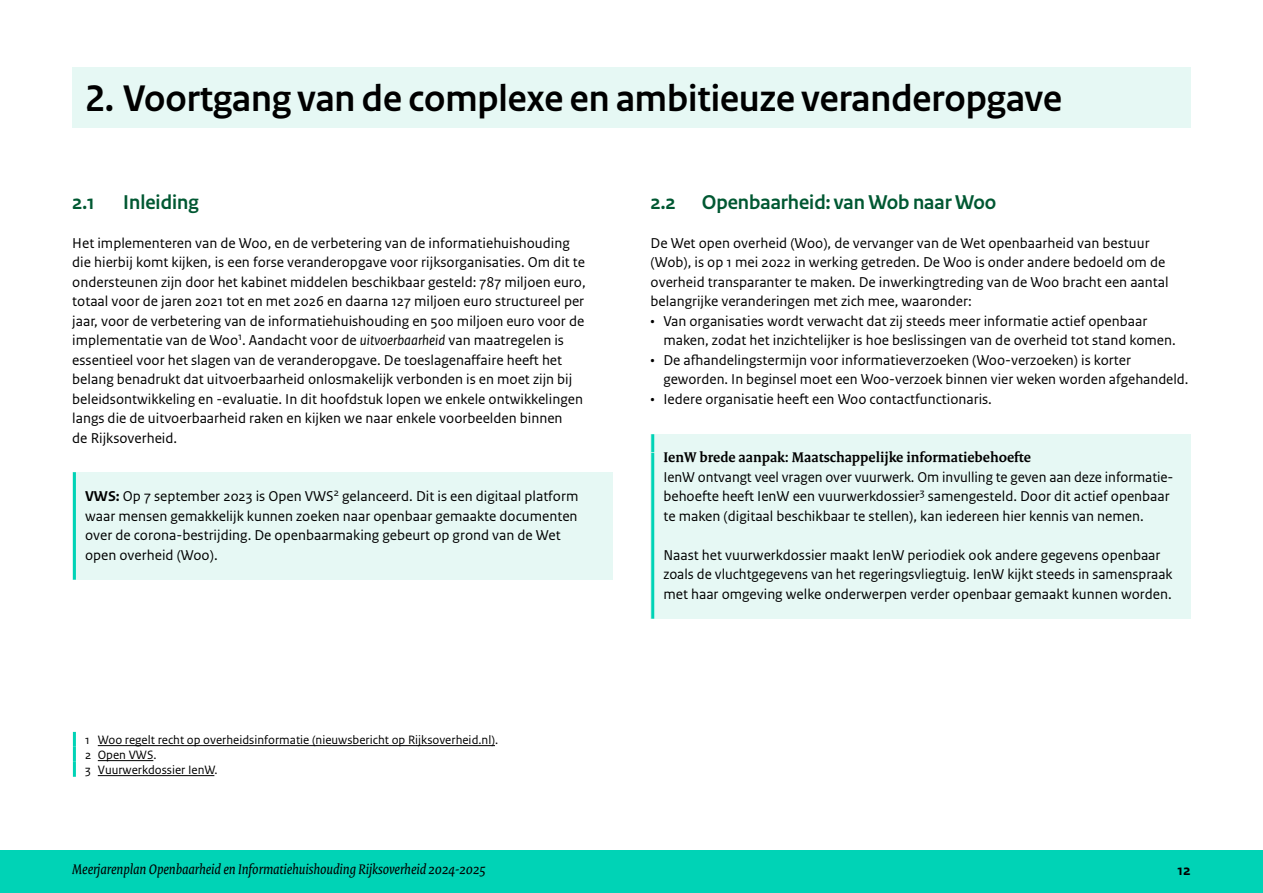
<style>
.page{position:relative;width:1263px;height:893px;background:#fff}
.page>*{position:absolute;margin:0;border:0;box-sizing:border-box;transform-origin:0 0}
.H1_Kop_met_balk_Mint{font:700 39px "Rijksoverheid Sans Heading";color:#000}
.H2_Paragraafkop_groen{font:700 21px "Rijksoverheid Sans Heading";color:#005832}
.P_Broodtekst{font:15px/19.5px "Rijksoverheid Sans Text";color:#000}
.P_Kadertekst_Sans_Mint{font:15px/19.5px "Rijksoverheid Sans Text";color:#000}
.t1{font:italic 15px "Rijksoverheid Serif";color:#000}
.H3_Kadertekst_Serif_kopje_Mint{font:700 15px "Rijksoverheid Serif";color:#000}
.t2{font:700 15px "Rijksoverheid Sans Text";color:#000}
.A_Voetnoot_mint{font:12.75px "Rijksoverheid Sans Text";color:#000}
.s1{font-style:italic}
.s2{font-weight:700}
</style>
<div class="page">
<div style="left:0;top:850px;width:1263px;height:43px;background:#00d3b6"></div>
<div style="left:72px;top:67px;width:1119px;height:60px;background:#e6f8f4"></div>
<hr style="left:73px;top:732px;width:3px;height:15px;background:#00d3b6">
<hr style="left:98px;top:745px;width:397px;height:1px;background:#000">
<hr style="left:73px;top:747px;width:3px;height:15px;background:#00d3b6">
<hr style="left:98px;top:760px;width:55px;height:1px;background:#000">
<hr style="left:73px;top:762px;width:3px;height:15px;background:#00d3b6">
<hr style="left:98px;top:775px;width:116px;height:1px;background:#000">
<div style="left:72px;top:472px;width:540px;height:108px;background:#e6f8f4"></div>
<hr style="left:73px;top:472px;width:3px;height:108px;background:#00d3b6">
<div style="left:651px;top:434px;width:540px;height:49px;background:#e6f8f4"></div>
<hr style="left:651px;top:434px;width:3px;height:32px;background:#00d3b6">
<div style="left:651px;top:453px;width:540px;height:166px;background:#e6f8f4"></div>
<hr style="left:651px;top:453px;width:3px;height:166px;background:#00d3b6">
<h1 class="H1_Kop_met_balk_Mint" style="left:85px;top:77px;width:978px">2. Voortgang van de complexe en ambitieuze veranderopgave</h1>
<h2 class="H2_Paragraafkop_groen" style="left:72px;top:190px;width:24px">2.1</h2>
<h2 class="H2_Paragraafkop_groen" style="left:123px;top:190px;width:77px">Inleiding</h2>
<p class="P_Broodtekst" style="left:72px;top:233px;width:515px">Het implementeren van de Woo, en de verbetering van de informatiehuishouding die hierbij komt kijken, is een forse veranderopgave voor rijksorganisaties. Om dit te ondersteunen zijn door het kabinet middelen beschikbaar gesteld: 787 miljoen euro, totaal voor de jaren 2021 tot en met 2026 en daarna 127 miljoen euro structureel per jaar, voor de verbetering van de informatiehuishouding en 500 miljoen euro voor de implementatie van de Woo<sup>1</sup>. Aandacht voor de <span class="s1">uitvoerbaarheid</span> van maatregelen is essentieel voor het slagen van de veranderopgave. De toeslagenaffaire heeft het belang benadrukt dat uitvoerbaarheid onlosmakelijk verbonden is en moet zijn bij beleidsontwikkeling en -evaluatie. In dit hoofdstuk lopen we enkele ontwikkelingen langs die de uitvoerbaarheid raken en kijken we naar enkele voorbeelden binnen<br>de Rijksoverheid.</p>
<p class="P_Kadertekst_Sans_Mint" style="left:85px;top:487px;width:495px"><span class="s2">VWS:</span> Op 7 september 2023 is Open VWS<sup>2</sup> gelanceerd. Dit is een digitaal platform waar mensen gemakkelijk kunnen zoeken naar openbaar gemaakte documenten over de corona-bestrijding. De openbaarmaking gebeurt op grond van de Wet open overheid (Woo).</p>
<p class="A_Voetnoot_mint" style="left:85px;top:733px;width:415px">1 Woo regelt recht op overheidsinformatie (nieuwsbericht op Rijksoverheid.nl).</p>
<p class="A_Voetnoot_mint" style="left:85px;top:748px;width:73px">2 Open VWS.</p>
<p class="A_Voetnoot_mint" style="left:85px;top:763px;width:134px">3 Vuurwerkdossier IenW.</p>
<h2 class="H2_Paragraafkop_groen" style="left:651px;top:190px;width:347px">2.2 Openbaarheid: van Wob naar Woo</h2>
<p class="P_Broodtekst" style="left:651px;top:233px;width:519px">De Wet open overheid (Woo), de vervanger van de Wet openbaarheid van bestuur (Wob), is op 1 mei 2022 in werking getreden. De Woo is onder andere bedoeld om de overheid transparanter te maken. De inwerkingtreding van de Woo bracht een aantal belangrijke veranderingen met zich mee, waaronder:</p>
<p class="P_Broodtekst" style="left:663px;top:311px;width:514px;text-indent:-13px">• Van organisaties wordt verwacht dat zij steeds meer informatie actief openbaar maken, zodat het inzichtelijker is hoe beslissingen van de overheid tot stand komen.</p>
<p class="P_Broodtekst" style="left:663px;top:350px;width:527px;text-indent:-13px">• De afhandelingstermijn voor informatieverzoeken (Woo-verzoeken) is korter geworden. In beginsel moet een Woo-verzoek binnen vier weken worden afgehandeld.</p>
<p class="P_Broodtekst" style="left:651px;top:389px;width:343px">• Iedere organisatie heeft een Woo contactfunctionaris.</p>
<h3 class="H3_Kadertekst_Serif_kopje_Mint" style="left:663px;top:448px;width:369px">IenW brede aanpak: Maatschappelijke informatiebehoefte</h3>
<p class="P_Kadertekst_Sans_Mint" style="left:663px;top:467px;width:509px;text-align:justify">IenW ontvangt veel vragen over vuurwerk. Om invulling te geven aan deze informatie&shy;behoefte heeft IenW een vuurwerkdossier<sup>3</sup> samengesteld. Door dit actief openbaar te maken (digitaal beschikbaar te stellen), kan iedereen hier kennis van nemen.</p>
<p class="P_Kadertekst_Sans_Mint" style="left:663px;top:545px;width:511px">Naast het vuurwerkdossier maakt IenW periodiek ook andere gegevens openbaar zoals de vluchtgegevens van het regeringsvliegtuig. IenW kijkt steeds in samenspraak met haar omgeving welke onderwerpen verder openbaar gemaakt kunnen worden.</p>
<p class="t1" style="left:72px;top:860px;width:415px">Meerjarenplan Openbaarheid en Informatiehuishouding Rijksoverheid 2024-2025</p>
<p class="t2" style="left:1177px;top:862px;width:15px">12</p>
</div>
